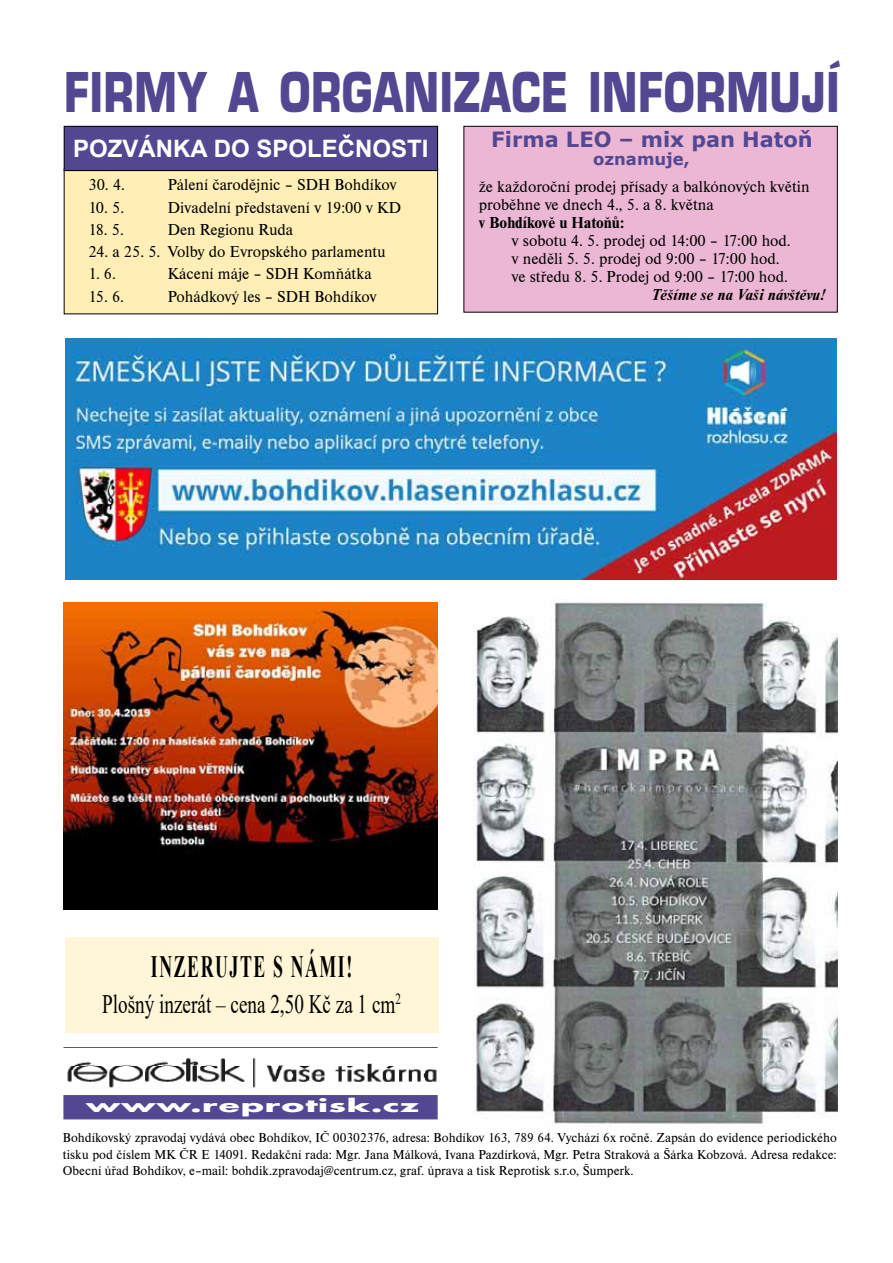
<style>
.page{position:relative;width:893px;height:1263px;background:#fff}
.page>*{position:absolute;margin:0;border:0;box-sizing:border-box;transform-origin:0 0}
.t1{font:900 60px "Eurostile TOT";letter-spacing:.015em;color:#544792;scale:.76 1}
.t2{font:700 31.05px "Times New Roman";letter-spacing:.09em;color:#000;scale:.57 1}
.t3{font:26.55px "Times New Roman";color:#000;scale:.72 1}
.t4{font:700 24px "Arial";color:#fff}
.t5{font:700 21px "Verdana";color:#544792}
.t6{font:700 19.5px "Futura TOT";color:#fff;scale:2 1}
.t7{font:16.5px/18px "Nimbus Roman DOT";color:#000}
.t8{font:italic 700 16.5px "Nimbus Roman DOT";color:#000}
.t9{font:700 16.5px "Nimbus Roman DOT";color:#000}
.t10{font:700 16.5px "Verdana";color:#544792}
.t11{font:13.5px/16.5px "Nimbus Roman DOT";color:#000;text-align:justify}
</style>
<div class="page">
<div style="left:464px;top:126px;width:373px;height:186px;background:#ecb7d4"></div>
<div style="left:463px;top:126px;width:375px;height:187px;border:1px solid #000"></div>
<div style="left:65px;top:937px;width:373px;height:95px;background:#fff6d8"></div>
<div style="left:64px;top:1047px;width:373px;height:8px;background:#5c4f97"></div>
<div style="left:64px;top:1095px;width:373px;height:24px;background:#544792"></div>
<img style="left:64px;top:1048px;width:373px;height:40px">
<div style="left:64px;top:169px;width:374px;height:145px;background:#ffeeb6"></div>
<div style="left:64px;top:126px;width:374px;height:45px;background:#544792"></div>
<div style="left:64px;top:126px;width:374px;height:45px;border:1px solid #000"></div>
<img style="left:65px;top:339px;width:771px;height:241px">
<img style="left:64px;top:602px;width:374px;height:308px">
<img style="left:474px;top:602px;width:364px;height:522px">
<h1 class="t1" style="left:64px;top:60px;width:1022px">FIRMY A ORGANIZACE INFORMUJÍ</h1>
<h3 class="t4" style="left:73px;top:132px;width:357px">POZVÁNKA DO SPOLEČNOSTI</h3>
<p class="t7" style="left:88px;top:176px;width:38px">30. 4.</p>
<p class="t7" style="left:168px;top:176px;width:230px">Pálení čarodějnic – SDH Bohdíkov</p>
<p class="t7" style="left:88px;top:198px;width:37px">10. 5.</p>
<p class="t7" style="left:168px;top:198px;width:235px">Divadelní představení v 19:00 v KD</p>
<p class="t7" style="left:88px;top:221px;width:37px">18. 5.</p>
<p class="t7" style="left:168px;top:221px;width:127px">Den Regionu Ruda</p>
<p class="t7" style="left:88px;top:243px;width:299px">24. a 25. 5. Volby do Evropského parlamentu</p>
<p class="t7" style="left:88px;top:265px;width:29px">1. 6.</p>
<p class="t7" style="left:168px;top:265px;width:206px">Kácení máje – SDH Komňátka</p>
<p class="t7" style="left:88px;top:287px;width:37px">15. 6.</p>
<p class="t7" style="left:168px;top:287px;width:211px">Pohádkový les – SDH Bohdíkov</p>
<p class="t5" style="left:491px;top:125px;width:323px">Firma LEO – mix pan Hatoň</p>
<p class="t10" style="left:593px;top:147px;width:98px">oznamuje,</p>
<p class="t7" style="left:479px;top:178px;width:332px">že každoroční prodej přísady a balkónových květin proběhne ve dnech 4., 5. a 8. května</p>
<p class="t9" style="left:479px;top:213px;width:147px">v Bohdíkově u Hatoňů:</p>
<p class="t7" style="left:511px;top:232px;width:281px">v sobotu 4. 5. prodej od 14:00 – 17:00 hod. v neděli 5. 5. prodej od 9:00 – 17:00 hod. ve středu 8. 5. Prodej od 9:00 – 17:00 hod.</p>
<p class="t8" style="left:652px;top:285px;width:175px">Těšíme se na Vaši návštěvu!</p>
<h2 class="t2" style="left:151px;top:944px;width:355px">INZERUJTE S NÁMI!</h2>
<h3 class="t3" style="left:102px;top:985px;width:416px">Plošný inzerát – cena 2,50 Kč za 1 cm<sup>2</sup></h3>
<p class="t6" style="left:86px;top:1094px;width:169px">www.reprotisk.cz</p>
<p class="t11" style="left:63px;top:1130px;width:775px">Bohdíkovský zpravodaj vydává obec Bohdíkov, IČ 00302376, adresa: Bohdíkov 163, 789 64. Vychází 6x ročně. Zapsán do evidence periodického tisku pod číslem MK ČR E 14091. Redakční rada: Mgr. Jana Málková, Ivana Pazdírková, Mgr. Petra Straková a Šárka Kobzová. Adresa redakce:<br>Obecní úřad Bohdíkov, e–mail: bohdik.zpravodaj@centrum.cz, graf. úprava a tisk Reprotisk s.r.o, Šumperk.</p>
</div>
